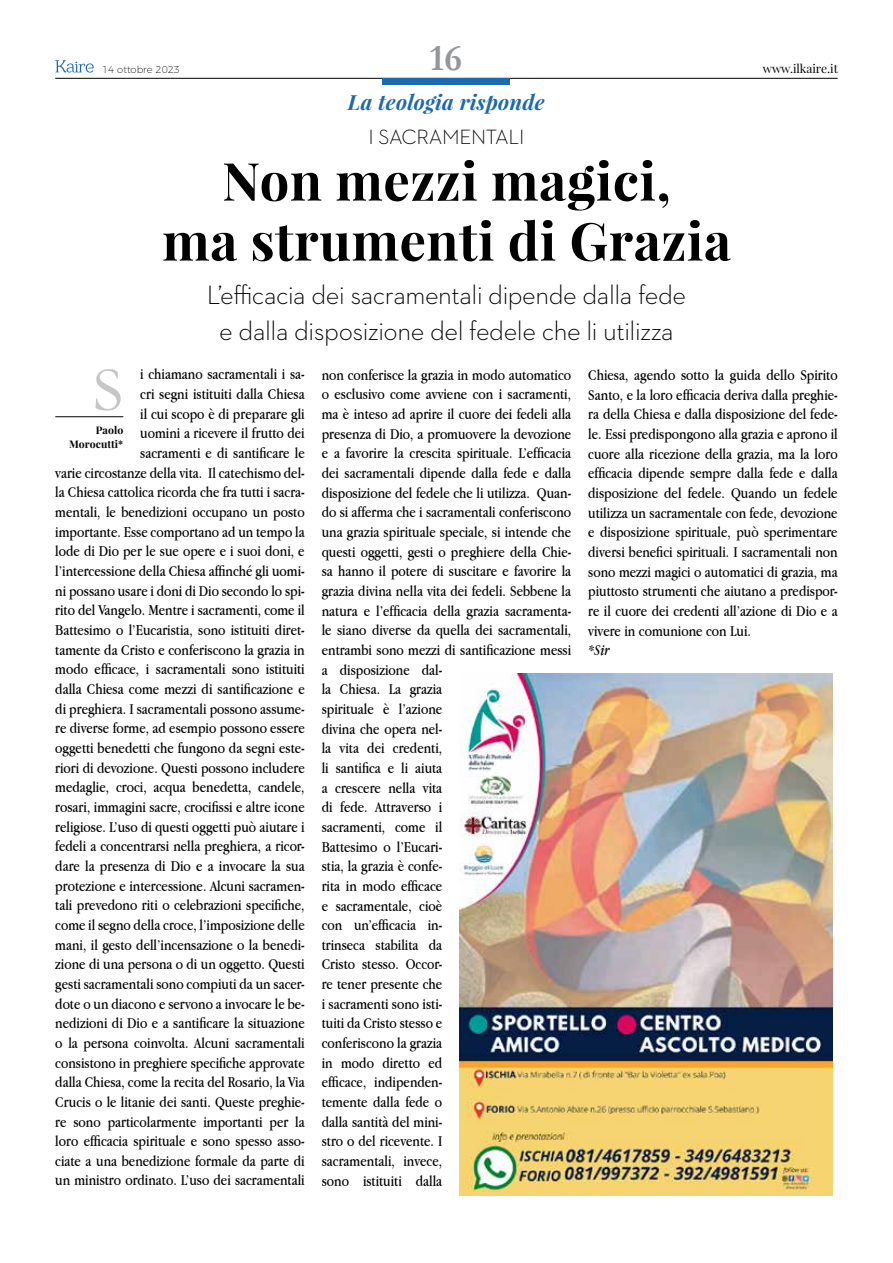
<style>
.page{position:relative;width:893px;height:1263px;background:#fff}
.page>*{position:absolute;margin:0;border:0;box-sizing:border-box;transform-origin:0 0}
.t1{font:63px "Garamond";color:#c6c6c6}
.t2{font:700 52.5px/60px "Playfair Display";letter-spacing:.01em;color:#000;text-align:center}
.t3{font:700 37.5px "Garamond";color:#949699}
.t4{font:300 27px/36px "Neutraface 2 Text";letter-spacing:-.015em;color:#000;text-align:center}
.t5{font:italic 700 21px "Playfair Display";letter-spacing:.01em;color:#1e69ab}
.t6{font:300 21px "Neutraface 2 Text";letter-spacing:-.015em;color:#000}
.t7{font:15.75px/19.6px "Apple Garamond";color:#000;text-align:right}
.t8{font:italic 15.75px "Apple Garamond";color:#000}
.t9{font:12px "Playfair Display";color:#000}
.t10{font:700 10.5px/13.5px "Playfair Display";letter-spacing:.005em;color:#000;text-align:right}
.t11{font:200 9.9px "Montserrat";color:#000}
</style>
<div class="page">
<hr style="left:55px;top:78px;width:783px;height:1px;background:#000">
<div style="left:382px;top:78px;width:127px;height:7px;background:#1e69ab"></div>
<svg style="left:55px;top:60px;width:39px;height:13px"></svg>
<hr style="left:55px;top:416px;width:68px;height:1px;background:#000">
<img style="left:459px;top:673px;width:373px;height:522px">
<p class="t11" style="left:102px;top:62px;width:79px">14 ottobre 2023</p>
<h3 class="t3" style="left:430px;top:36px;width:34px">16</h3>
<h3 class="t5" style="left:348px;top:88px;width:198px">La teologia risponde</h3>
<h3 class="t6" style="left:369px;top:124px;width:157px">I SACRAMENTALI</h3>
<h2 class="t2" style="left:162px;top:151px;width:570px">Non mezzi magici,<br>ma strumenti di Grazia</h2>
<h3 class="t4" style="left:207px;top:276px;width:481px">L’efficacia dei sacramentali dipende dalla fede e dalla disposizione del fedele che li utilizza</h3>
<p class="t9" style="left:763px;top:61px;width:77px">www.ilkaire.it</p>
<p class="t7" style="left:55px;top:364px;width:251px">i chiamano sacramentali i sa-<br>cri segni istituiti dalla Chiesa<br>il cui scopo è di preparare gli<br>uomini a ricevere il frutto dei<br>sacramenti e di santificare le<br>varie circostanze della vita. Il catechismo del&shy;la Chiesa cattolica ricorda che fra tutti i sacra&shy;mentali, le benedizioni occupano un posto importante. Esse comportano ad un tempo la lode di Dio per le sue opere e i suoi doni, e l’intercessione della Chiesa affinché gli uomi&shy;ni possano usare i doni di Dio secondo lo spi&shy;rito del Vangelo. Mentre i sacramenti, come il Battesimo o l’Eucaristia, sono istituiti diret&shy;tamente da Cristo e conferiscono la grazia in modo efficace, i sacramentali sono istituiti dalla Chiesa come mezzi di santificazione e di preghiera. I sacramentali possono assume&shy;re diverse forme, ad esempio possono essere oggetti benedetti che fungono da segni este&shy;riori di devozione. Questi possono includere medaglie, croci, acqua benedetta, candele, rosari, immagini sacre, crocifissi e altre icone religiose. L’uso di questi oggetti può aiutare i fedeli a concentrarsi nella preghiera, a ricor&shy;dare la presenza di Dio e a invocare la sua protezione e intercessione. Alcuni sacramen&shy;tali prevedono riti o celebrazioni specifiche, come il segno della croce, l’imposizione delle mani, il gesto dell’incensazione o la benedi&shy;zione di una persona o di un oggetto. Questi gesti sacramentali sono compiuti da un sacer&shy;dote o un diacono e servono a invocare le be&shy;nedizioni di Dio e a santificare la situazione o la persona coinvolta. Alcuni sacramentali consistono in preghiere specifiche approvate dalla Chiesa, come la recita del Rosario, la Via Crucis o le litanie dei santi. Queste preghie&shy;re sono particolarmente importanti per la loro efficacia spirituale e sono spesso asso&shy;ciate a una benedizione formale da parte di un ministro ordinato. L’uso dei sacramentali</p>
<p class="t7" style="left:322px;top:365px;width:251px;text-align:left">non conferisce la grazia in modo automatico o esclusivo come avviene con i sacramenti, ma è inteso ad aprire il cuore dei fedeli alla presenza di Dio, a promuovere la devozione e a favorire la crescita spirituale. L’efficacia dei sacramentali dipende dalla fede e dalla disposizione del fedele che li utilizza. Quan&shy;do si afferma che i sacramentali conferiscono una grazia spirituale speciale, si intende che questi oggetti, gesti o preghiere della Chie&shy;sa hanno il potere di suscitare e favorire la grazia divina nella vita dei fedeli. Sebbene la natura e l’efficacia della grazia sacramenta&shy;le siano diverse da quella dei sacramentali, entrambi sono mezzi di santificazione messi a disposizione dal-<br>la Chiesa. La grazia<br>spirituale è l’azione<br>divina che opera nel-<br>la vita dei credenti,<br>li santifica e li aiuta<br>a crescere nella vita<br>di fede. Attraverso i<br>sacramenti, come il<br>Battesimo o l’Eucari-<br>stia, la grazia è confe-<br>rita in modo efficace<br>e sacramentale, cioè<br>con un’efficacia in-<br>trinseca stabilita da<br>Cristo stesso. Occor-<br>re tener presente che<br>i sacramenti sono isti-<br>tuiti da Cristo stesso e<br>conferiscono la grazia<br>in modo diretto ed<br>efficace, indipenden-<br>temente dalla fede o<br>dalla santità del mini-<br>stro o del ricevente. I<br>sacramentali, invece,<br>sono istituiti dalla</p>
<p class="t7" style="left:588px;top:365px;width:251px;text-align:justify">Chiesa, agendo sotto la guida dello Spirito Santo, e la loro efficacia deriva dalla preghie&shy;ra della Chiesa e dalla disposizione del fede&shy;le. Essi predispongono alla grazia e aprono il cuore alla ricezione della grazia, ma la loro efficacia dipende sempre dalla fede e dalla disposizione del fedele. Quando un fedele utilizza un sacramentale con fede, devozione e disposizione spirituale, può sperimentare diversi benefici spirituali. I sacramentali non sono mezzi magici o automatici di grazia, ma piuttosto strumenti che aiutano a predispor&shy;re il cuore dei credenti all’azione di Dio e a vivere in comunione con Lui.</p>
<h1 class="t1" style="left:93px;top:352px;width:32px">S</h1>
<p class="t10" style="left:69px;top:424px;width:56px">Paolo<br>Morocutti*</p>
<p class="t8" style="left:588px;top:641px;width:23px">*Sir</p>
</div>
